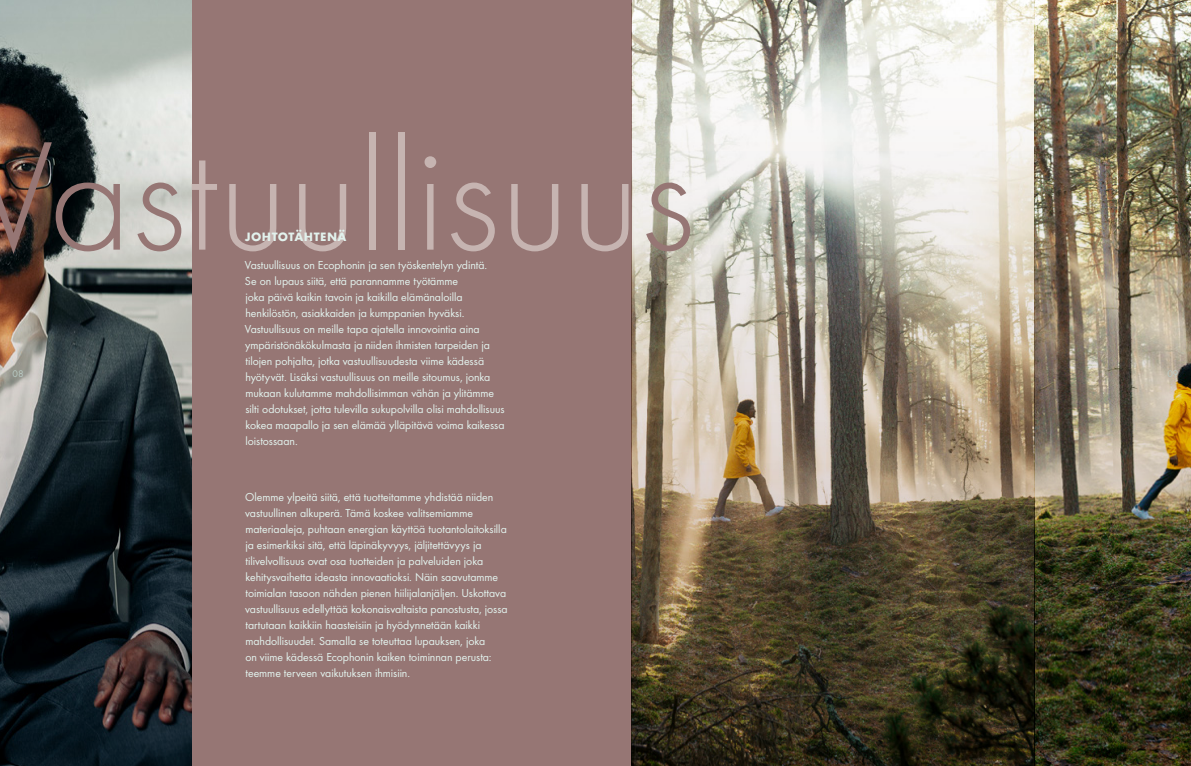
<style>
.page{position:relative;width:1191px;height:766px;background:#fff}
.page>*{position:absolute;margin:0;border:0;box-sizing:border-box;transform-origin:0 0}
.t1{font:300 160.8px "Futura";color:#c6b4b1}
.Sub_headline{font:700 12.6px "Futura";color:#e2f2ed}
.Body_text{font:12px/16px "Futura Boo";letter-spacing:-.005em;color:#e2f2ed}
.t2{font:10px "Futura Boo";color:#baccc6}
.s1{color:#967674}
</style>
<div class="page">
<div style="left:192px;top:0;width:439px;height:765px;background:#967674"></div>
<img style="left:631px;top:0;width:560px;height:765px">
<img style="left:0;top:0;width:192px;height:765px">
<p class="t1" style="left:-28px;top:105px;width:724px"><span class="s1">Vas</span>tuullisuu<span class="s1">s</span></p>
<p class="Sub_headline" style="left:294px;top:229px;width:19px">ÄHTEN</p>
<p class="Sub_headline" style="left:337px;top:229px;width:10px">Ä</p>
<p class="Body_text" style="left:245px;top:273px;width:261px">Se on lupaus siitä, että parannamme työtämme<br>joka päivä kaikin tavoin ja kaikilla elämänaloilla henkilöstön, asiakkaiden ja kumppanien hyväksi.<br>Vastuullisuus on meille tapa ajatella innovointia aina ympäristönäkökulmasta ja niiden ihmisten tarpeiden ja tilojen pohjalta, jotka vastuullisuudesta viime kädessä hyötyvät. Lisäksi vastuullisuus on meille sitoumus, jonka mukaan kulutamme mahdollisimman vähän ja ylitämme silti odotukset, jotta tulevilla sukupolvilla olisi mahdollisuus kokea maapallo ja sen elämää ylläpitävä voima kaikessa loistossaan.</p>
<p class="Sub_headline" style="left:245px;top:229px;width:16px">JOHTOT</p>
<p class="Body_text" style="left:245px;top:257px;width:244px">Vastuullisuus on Ecophonin ja sen työskentelyn ydintä.</p>
<p class="t2" style="left:12px;top:368px;width:13px">08</p>
<p class="t2" style="left:1167px;top:368px;width:13px">09</p>
<p class="Body_text" style="left:245px;top:489px;width:264px">Olemme ylpeitä siitä, että tuotteitamme yhdistää niiden vastuullinen alkuperä. Tämä koskee valitsemiamme materiaaleja, puhtaan energian käyttöä tuotantolaitoksilla ja esimerkiksi sitä, että läpinäkyvyys, jäljitettävyys ja tilivelvollisuus ovat osa tuotteiden ja palveluiden joka kehitysvaihetta ideasta innovaatioksi. Näin saavutamme toimialan tasoon nähden pienen hiilijalanjäljen. Uskottava vastuullisuus edellyttää kokonaisvaltaista panostusta, jossa tartutaan kaikkiin haasteisiin ja hyödynnetään kaikki mahdollisuudet. Samalla se toteuttaa lupauksen, joka<br>on viime kädessä Ecophonin kaiken toiminnan perusta: teemme terveen vaikutuksen ihmisiin.</p>
</div>
